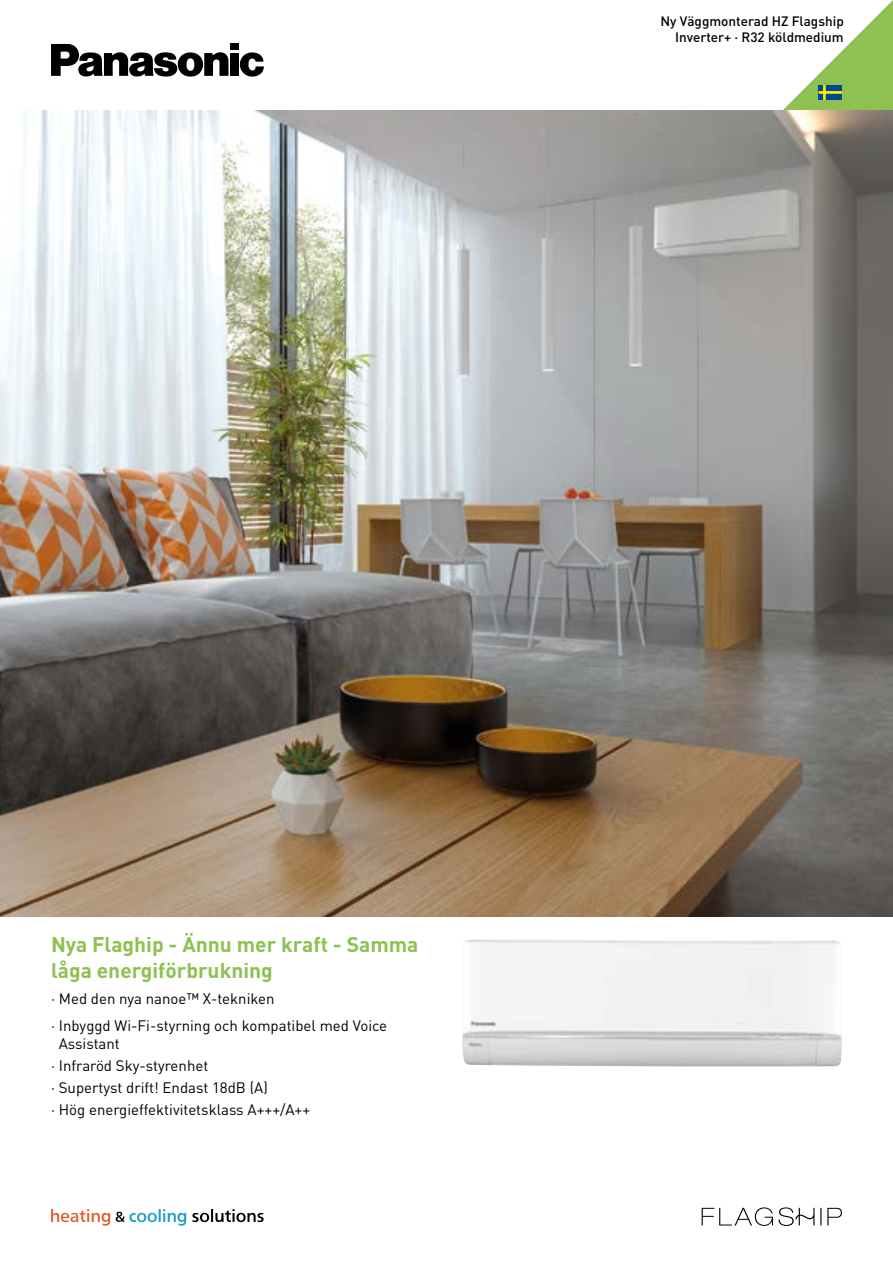
<style>
.page{position:relative;width:893px;height:1263px;background:#fff}
.page>*{position:absolute;margin:0;border:0;box-sizing:border-box;transform-origin:0 0}
.t1{font:700 21px/25.2px "DIN";color:#8ec152}
.t2{font:15px/22.2px "DIN";color:#000}
.t3{font:500 13.5px/16.2px "DIN";color:#000;text-align:right}
</style>
<div class="page">
<img style="left:0;top:111px;width:893px;height:805px">
<svg style="left:240px;top:52px;width:24px;height:25px"></svg>
<div style="left:230px;top:44px;width:9px;height:6px;background:#000"></div>
<div style="left:230px;top:53px;width:9px;height:23px;background:#000"></div>
<svg style="left:51px;top:44px;width:177px;height:33px"></svg>
<svg style="left:192px;top:1209px;width:72px;height:13px"></svg>
<svg style="left:116px;top:1209px;width:70px;height:17px"></svg>
<svg style="left:51px;top:1209px;width:59px;height:17px"></svg>
<svg style="left:702px;top:1207px;width:140px;height:19px"></svg>
<svg style="left:782px;top:0;width:111px;height:111px"></svg>
<p class="t3" style="left:661px;top:13px;width:185px">Ny Väggmonterad HZ Flagship<br>Inverter+ · R32 köldmedium</p>
<h1 class="t1" style="left:51px;top:931px;width:369px">Nya Flaghip - Ännu mer kraft - Samma låga energiförbrukning</h1>
<p class="t2" style="left:51px;top:985px;width:338px;line-height:26.5px">· Med den nya nanoe™ X-tekniken<br>· Inbyggd Wi-Fi-styrning och kompatibel med Voice</p>
<p class="t2" style="left:51px;top:1032px;width:261px;text-indent:8px">Assistant<br>· Infraröd Sky-styrenhet<br>· Supertyst drift! Endast 18dB (A)<br>· Hög energieffektivitetsklass A+++/A++</p>
</div>
